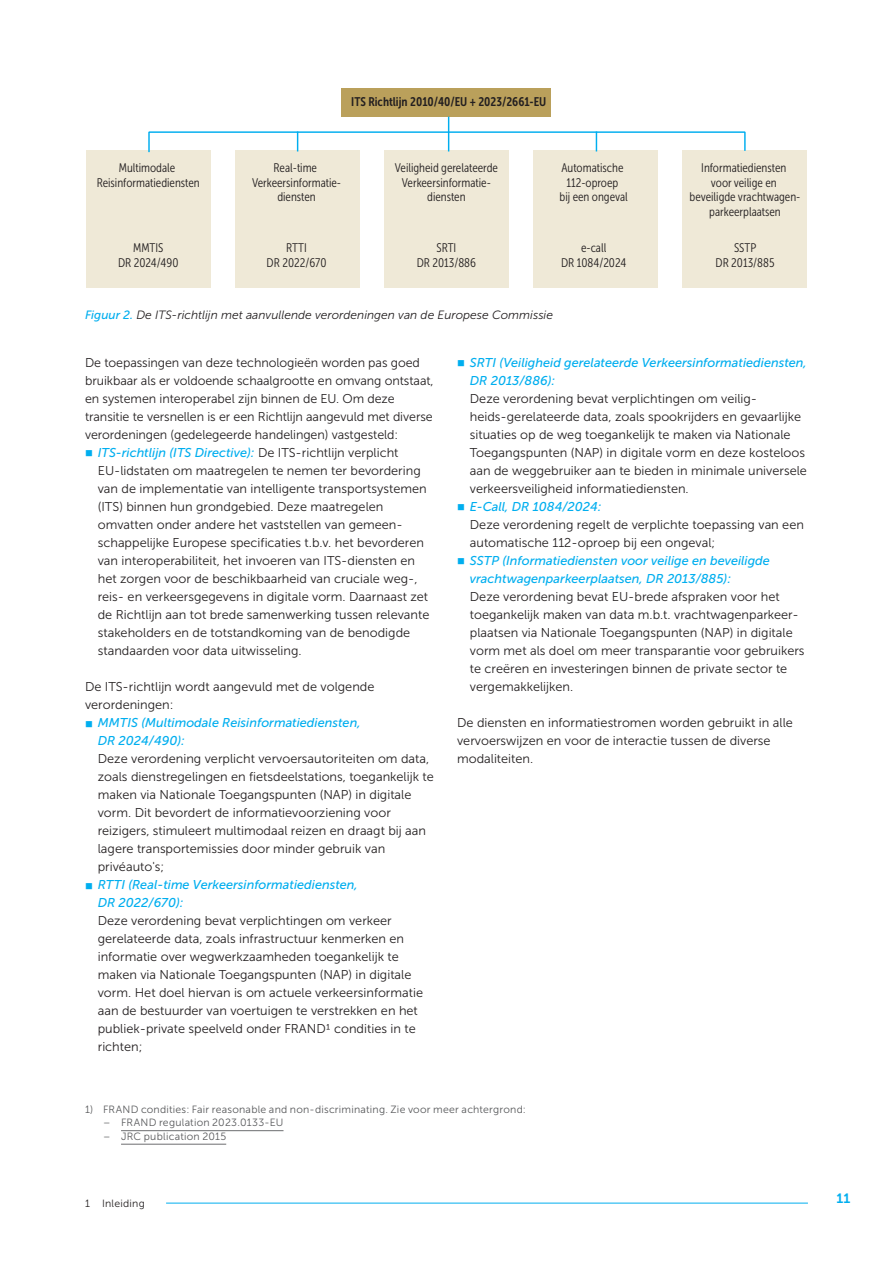
<style>
.page{position:relative;width:893px;height:1263px;background:#fff}
.page>*{position:absolute;margin:0;border:0;box-sizing:border-box;transform-origin:0 0}
.t1{font:13.5px "Museo Sans 700";color:#00aeef}
.Broodtekst__P{font:12.75px/18px "Museo Sans 300";color:#231f20}
.t2{font:12.45px/14.7px "Museo Sans Cond 300";color:#231f20;text-align:center}
.t3{font:12.45px "Museo Sans Cond 700";color:#231f20}
.t4{font:italic 12px "Museo Sans 300";color:#231f20}
.t5{font:10.5px "Museo Sans 300";letter-spacing:.025em;color:#57585a}
.t6{font:10.5px "Museo Sans 300";letter-spacing:.025em;color:#231f20}
.s1{font-family:"Museo Sans 500";color:#00aeef}
.s2{font-family:"Museo Sans 500";font-style:italic;color:#00aeef}
</style>
<div class="page">
<hr style="left:85px;top:1203px;width:723px;height:1px;background:#00aeef">
<div style="left:85px;top:1194px;width:81px;height:16px;background:#fff"></div>
<div style="left:384px;top:151px;width:125px;height:137px;background:#efe9d7"></div>
<div style="left:533px;top:151px;width:125px;height:137px;background:#efe9d7"></div>
<div style="left:682px;top:151px;width:125px;height:137px;background:#efe9d7"></div>
<div style="left:235px;top:151px;width:124px;height:137px;background:#efe9d7"></div>
<div style="left:86px;top:151px;width:124px;height:137px;background:#efe9d7"></div>
<div style="left:342px;top:88px;width:209px;height:28px;background:#baa05b"></div>
<hr style="left:448px;top:117px;width:1px;height:34px;background:#00aeef">
<svg style="left:148px;top:131px;width:598px;height:23px"></svg>
<hr style="left:121px;top:1130px;width:162px;height:1px;background:#6c6d70">
<hr style="left:121px;top:1144px;width:105px;height:1px;background:#6c6d70">
<p class="t3" style="left:351px;top:95px;width:197px">ITS Richtlijn 2010/40/EU + 2023/2661-EU</p>
<p class="t2" style="left:97px;top:161px;width:104px">Multimodale<br>Reisinformatiediensten</p>
<p class="t2" style="left:252px;top:161px;width:91px">Real-time<br>Verkeersinformatie&shy;diensten</p>
<p class="t2" style="left:395px;top:161px;width:105px">Veiligheid gerelateerde<br>Verkeersinformatie&shy;diensten</p>
<p class="t2" style="left:559px;top:161px;width:70px">Automatische<br>112-oproep<br>bij een ongeval</p>
<p class="t2" style="left:690px;top:161px;width:112px">Informatiediensten<br>voor veilige en beveiligde vrachtwagen&shy;parkeerplaatsen</p>
<p class="t2" style="left:118px;top:241px;width:62px">MMTIS<br>DR 2024/490</p>
<p class="t2" style="left:267px;top:241px;width:61px">RTTI<br>DR 2022/670</p>
<p class="t2" style="left:417px;top:241px;width:61px">SRTI<br>DR 2013/886</p>
<p class="t2" style="left:561px;top:241px;width:67px">e-call<br>DR 1084/2024</p>
<p class="t2" style="left:716px;top:241px;width:60px">SSTP<br>DR 2013/885</p>
<p class="t4" style="left:85px;top:308px;width:469px"><span class="s1">Figuur 2.</span> De ITS-richtlijn met aanvullende verordeningen van de Europese Commissie</p>
<p class="Broodtekst__P" style="left:85px;top:353px;width:350px">De toepassingen van deze technologieën worden pas goed bruikbaar als er voldoende schaalgrootte en omvang ontstaat, en systemen interoperabel zijn binnen de EU. Om deze transitie te versnellen is er een Richtlijn aangevuld met diverse verordeningen (gedelegeerde handelingen) vastgesteld:</p>
<p class="Broodtekst__P" style="left:98px;top:443px;width:333px"><span class="s2">ITS-richtlijn (ITS Directive):</span> De ITS-richtlijn verplicht EU-lidstaten om maatregelen te nemen ter bevordering van de implementatie van intelligente transportsystemen (ITS) binnen hun grondgebied. Deze maatregelen omvatten onder andere het vaststellen van gemeen&shy;schappelijke Europese specificaties t.b.v. het bevorderen van interoperabiliteit, het invoeren van ITS-diensten en het zorgen voor de beschikbaarheid van cruciale weg-, reis- en verkeersgegevens in digitale vorm. Daarnaast zet de Richtlijn aan tot brede samenwerking tussen relevante stakeholders en de totstandkoming van de benodigde standaarden voor data uitwisseling.</p>
<p class="Broodtekst__P" style="left:85px;top:677px;width:291px">De ITS-richtlijn wordt aangevuld met de volgende verordeningen:</p>
<p class="Broodtekst__P" style="left:98px;top:713px;width:337px"><span class="s2">MMTIS (Multimodale Reisinformatiediensten,<br>DR 2024/490):<br></span>Deze verordening verplicht vervoersautoriteiten om data, zoals dienstregelingen en fietsdeelstations, toegankelijk te maken via Nationale Toegangspunten (NAP) in digitale vorm. Dit bevordert de informatievoorziening voor reizigers, stimuleert multimodaal reizen en draagt bij aan lagere transportemissies door minder gebruik van privéauto's;</p>
<p class="Broodtekst__P" style="left:98px;top:875px;width:327px"><span class="s2">RTTI (Real-time Verkeersinformatiediensten,<br>DR 2022/670):<br></span>Deze verordening bevat verplichtingen om verkeer gerelateerde data, zoals infrastructuur kenmerken en informatie over wegwerkzaamheden toegankelijk te maken via Nationale Toegangspunten (NAP) in digitale vorm. Het doel hiervan is om actuele verkeersinformatie aan de bestuurder van voertuigen te verstrekken en het publiek-private speelveld onder FRAND1 condities in te richten;</p>
<p class="Broodtekst__P" style="left:470px;top:353px;width:339px"><span class="s2">SRTI (Veiligheid gerelateerde Verkeersinformatiediensten, DR 2013/886):<br></span>Deze verordening bevat verplichtingen om veilig&shy;heids-gerelateerde data, zoals spookrijders en gevaarlijke situaties op de weg toegankelijk te maken via Nationale Toegangspunten (NAP) in digitale vorm en deze kosteloos aan de weggebruiker aan te bieden in minimale universele verkeersveiligheid informatiediensten.</p>
<p class="Broodtekst__P" style="left:470px;top:497px;width:336px"><span class="s2">E-Call, DR 1084/2024:<br></span>Deze verordening regelt de verplichte toepassing van een automatische 112-oproep bij een ongeval;</p>
<p class="Broodtekst__P" style="left:470px;top:551px;width:336px"><span class="s2">SSTP (Informatiediensten voor veilige en beveiligde vrachtwagenparkeerplaatsen, DR 2013/885):<br></span>Deze verordening bevat EU-brede afspraken voor het toegankelijk maken van data m.b.t. vrachtwagenparkeer&shy;plaatsen via Nationale Toegangspunten (NAP) in digitale vorm met als doel om meer transparantie voor gebruikers te creëren en investeringen binnen de private sector te vergemakkelijken.</p>
<p class="Broodtekst__P" style="left:457px;top:713px;width:337px">De diensten en informatiestromen worden gebruikt in alle vervoerswijzen en voor de interactie tussen de diverse modaliteiten.</p>
<p class="t5" style="left:85px;top:1103px;width:442px">1) FRAND condities: Fair reasonable and non-discriminating. Zie voor meer achtergrond:</p>
<p class="t5" style="left:103px;top:1117px;width:182px">– FRAND regulation 2023.0133-EU</p>
<p class="t5" style="left:103px;top:1130px;width:125px">– JRC publication 2015</p>
<p class="t6" style="left:85px;top:1197px;width:61px">1 Inleiding</p>
<p class="t1" style="left:836px;top:1190px;width:16px">11</p>
</div>
